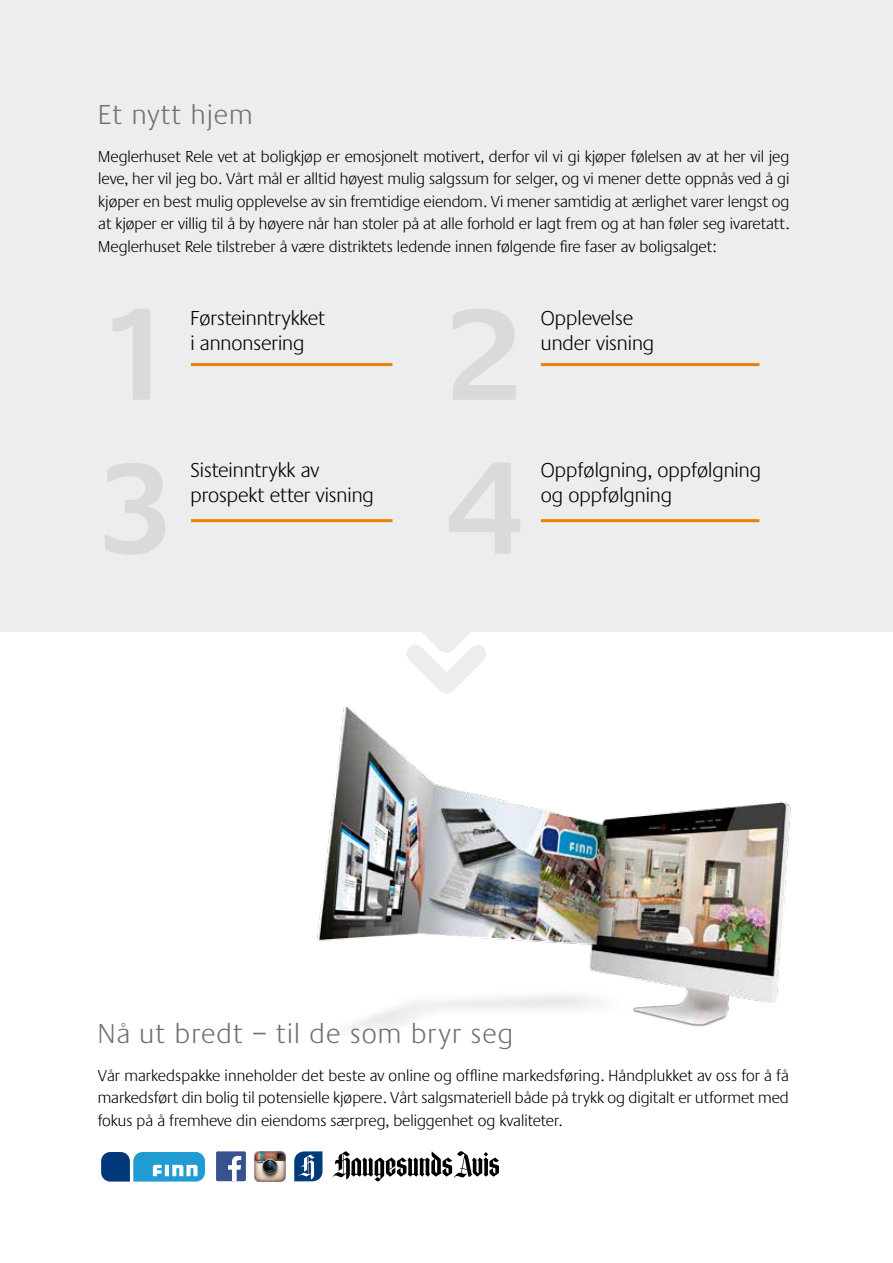
<style>
.page{position:relative;width:893px;height:1263px;background:#fff}
.page>*{position:absolute;margin:0;border:0;box-sizing:border-box;transform-origin:0 0}
.t1{font:300 28.5px "Praxis";letter-spacing:.045em;color:#707172}
.t2{font:300 21px/25.2px "Praxis";color:#000}
.t3{font:300 16.5px/22.5px "Praxis";color:#000;text-align:justify}
</style>
<div class="page">
<div style="left:0;top:0;width:893px;height:631px;background:#eceded"></div>
<hr style="left:191px;top:519px;width:201px;height:3px;background:#ee7f00">
<hr style="left:541px;top:363px;width:218px;height:3px;background:#ee7f00">
<hr style="left:191px;top:363px;width:201px;height:3px;background:#ee7f00">
<hr style="left:541px;top:519px;width:218px;height:3px;background:#ee7f00">
<svg style="left:407px;top:631px;width:80px;height:62px"></svg>
<img style="left:317px;top:706px;width:474px;height:323px">
<img style="left:254px;top:1150px;width:32px;height:32px">
<div style="left:216px;top:1151px;width:30px;height:30px;background:#365390;border-radius:2px"></div>
<svg style="left:228px;top:1156px;width:13px;height:25px"></svg>
<svg style="left:101px;top:1152px;width:104px;height:30px;background:#4295c4"></svg>
<svg style="left:333px;top:1151px;width:166px;height:30px"></svg>
<svg style="left:294px;top:1151px;width:29px;height:30px"></svg>
<h1 class="t1" style="left:98px;top:99px;width:156px">Et nytt hjem</h1>
<p class="t3" style="left:98px;top:145px;width:692px">Meglerhuset Rele vet at boligkjøp er emosjonelt motivert, derfor vil vi gi kjøper følelsen av at her vil jeg leve, her vil jeg bo. Vårt mål er alltid høyest mulig salgssum for selger, og vi mener dette oppnås ved å gi kjøper en best mulig opplevelse av sin fremtidige eiendom. Vi mener samtidig at ærlighet varer lengst og at kjøper er villig til å by høyere når han stoler på at alle forhold er lagt frem og at han føler seg ivaretatt.<br>Meglerhuset Rele tilstreber å være distriktets ledende innen følgende fire faser av boligsalget:</p>
<p class="t2" style="left:190px;top:306px;width:136px">Førsteinntrykket i annonsering</p>
<p class="t2" style="left:190px;top:457px;width:185px">Sisteinntrykk av prospekt etter visning</p>
<p class="t2" style="left:541px;top:306px;width:115px">Opplevelse under visning</p>
<p class="t2" style="left:541px;top:457px;width:222px">Oppfølgning, oppfølgning og oppfølgning</p>
<h1 class="t1" style="left:98px;top:1018px;width:417px">Nå ut bredt – til de som bryr seg</h1>
<p class="t3" style="left:98px;top:1064px;width:692px">Vår markedspakke inneholder det beste av online og offline markedsføring. Håndplukket av oss for å få markedsført din bolig til potensielle kjøpere. Vårt salgsmateriell både på trykk og digitalt er utformet med fokus på å fremheve din eiendoms særpreg, beliggenhet og kvaliteter.</p>
</div>
